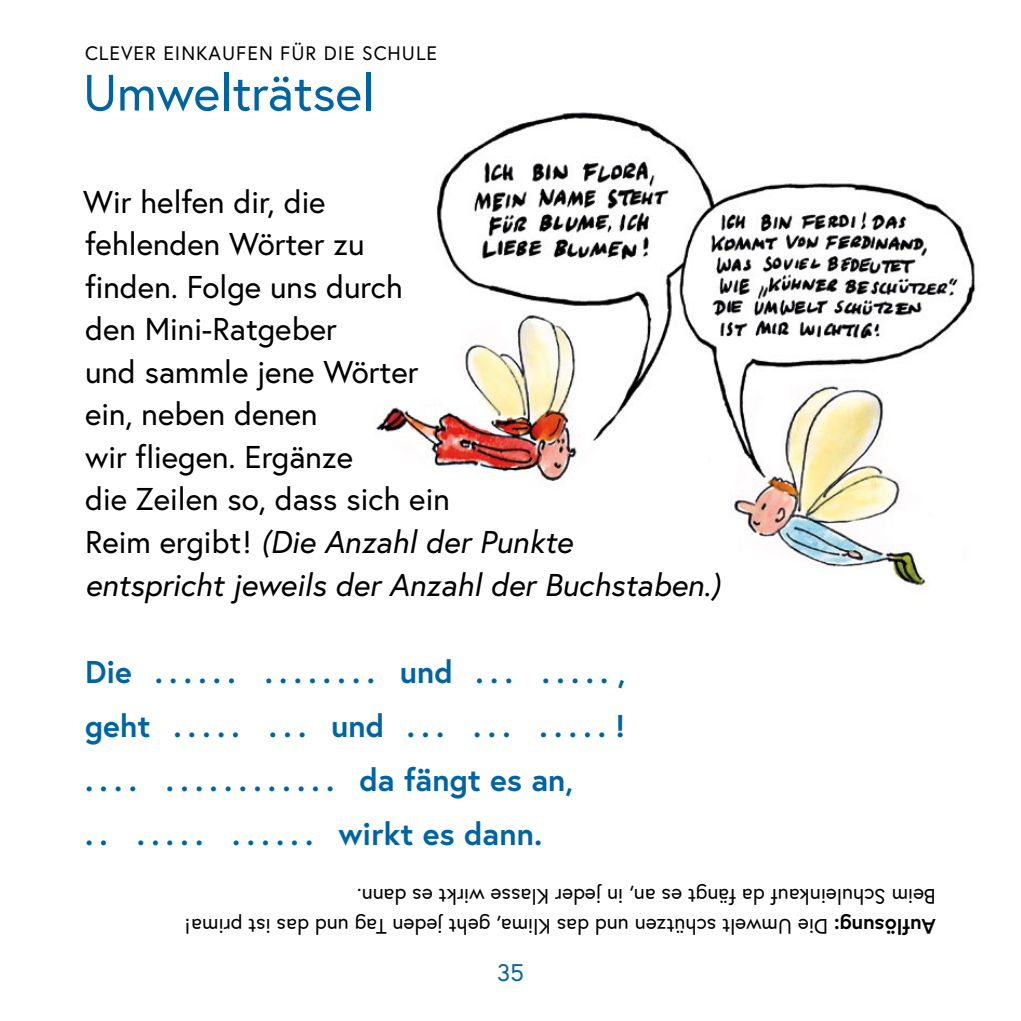
<style>
.page{position:relative;width:1021px;height:1021px;background:#fff}
.page>*{position:absolute;margin:0;border:0;box-sizing:border-box;transform-origin:0 0}
.t1{font:51px "Europa Austria";letter-spacing:-.005em;color:#0064a3}
.fett_grün{font:31.5px "Europa Austria";color:#000}
.fett_grün-2{font:700 31.5px "Europa Austria";color:#0064a3}
.fett_grün-3{font:italic 31.5px "Europa Austria";color:#000}
.t2{font:24px "Europa Austria";color:#0064a3}
.fett_grün-4{font:21px/30px "Europa Austria";color:#000}
.t3{font:19.5px "Europa Austria";letter-spacing:.05em;color:#000}
.s1{font-style:normal}
.s2{font-weight:700}
</style>
<div class="page">
<img style="left:376px;top:112px;width:600px;height:476px">
<p class="t3" style="left:85px;top:40px;width:353px">CLEVER EINKAUFEN FÜR DIE SCHULE</p>
<h1 class="t1" style="left:83px;top:60px;width:293px">Umwelträtsel</h1>
<p class="fett_grün" style="left:83px;top:181px;width:244px">Wir helfen dir, die</p>
<p class="fett_grün" style="left:85px;top:224px;width:281px">fehlenden Wörter zu</p>
<p class="fett_grün" style="left:85px;top:266px;width:319px">finden. Folge uns durch</p>
<p class="fett_grün" style="left:85px;top:309px;width:253px">den Mini-Ratgeber</p>
<p class="fett_grün" style="left:85px;top:351px;width:335px">und sammle jene Wörter</p>
<p class="fett_grün" style="left:85px;top:394px;width:234px">ein, neben denen</p>
<p class="fett_grün" style="left:85px;top:436px;width:269px">wir fliegen. Ergänze</p>
<p class="fett_grün" style="left:85px;top:479px;width:366px">die Zeilen so, dass sich ein</p>
<p class="fett_grün-3" style="left:85px;top:522px;width:489px"><span class="s1">Reim ergibt!</span> (Die Anzahl der Punkte</p>
<p class="fett_grün-3" style="left:85px;top:564px;width:637px">entspricht jeweils der Anzahl der Buchstaben.)</p>
<p class="fett_grün-2" style="left:85px;top:650px;width:542px">Die ...... ........ und ... .....,</p>
<p class="fett_grün-2" style="left:85px;top:704px;width:541px">geht ..... ... und ... ... .....!</p>
<p class="fett_grün-2" style="left:85px;top:758px;width:489px">.... ............ da fängt es an,</p>
<p class="fett_grün-2" style="left:85px;top:812px;width:458px">.. ..... ...... wirkt es dann.</p>
<p class="fett_grün-4" style="left:935px;top:942px;width:752px;rotate:-180deg"><span class="s2">Auflösung:</span> Die Umwelt schützen und das Klima, geht jeden Tag und das ist prim !a<br>Beim Schuleinkauf da fängt es an, in jeder Klasse wirkt es dann.</p>
<p class="t2" style="left:497px;top:957px;width:28px">35</p>
</div>
